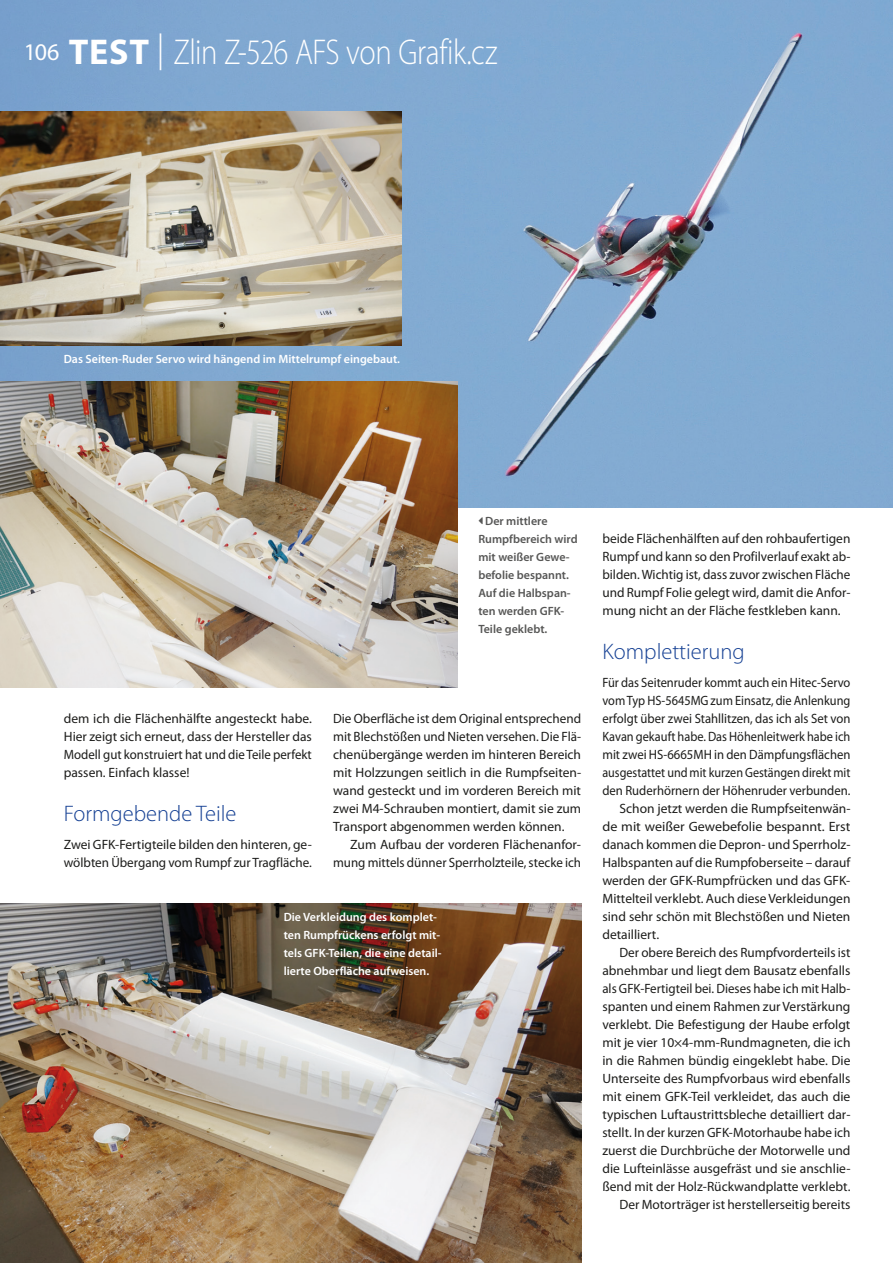
<style>
.page{position:relative;width:893px;height:1263px;background:#fff}
.page>*{position:absolute;margin:0;border:0;box-sizing:border-box;transform-origin:0 0}
.t1{font:300 36px "Myriad Pro";letter-spacing:-.02em;color:#fff;scale:.85 1}
.t2{font:300 22.5px "Myriad Pro";color:#164194}
.t3{font:13.5px/18px "Myriad Pro";color:#1d1d1b;text-align:justify}
.t4{font:13.5px "Myriad Pro";color:#1d1d1b;scale:.94 1}
.t5{font:13.5px "Myriad Pro";color:#1d1d1b;scale:.91 1}
.t6{font:13.5px "Myriad Pro";color:#1d1d1b;scale:.9 1}
.t7{font:13.5px "Myriad Pro";color:#1d1d1b;scale:.96 1}
.t8{font:13.5px "Myriad Pro";color:#1d1d1b;scale:.92 1}
.t9{font:13.5px "Myriad Pro";color:#1d1d1b;scale:1.04 1}
.t10{font:600 12px/18px "Myriad Pro";color:#fff}
.t11{font:600 12px/18px "Myriad Pro";color:#575756}
.s1{font-weight:400;font-size:24px}
.s2{font-weight:700}
.s3{font-size:36.75px}
</style>
<div class="page">
<img style="left:0;top:0;width:893px;height:507px">
<img style="left:0;top:111px;width:402px;height:234px">
<img style="left:0;top:381px;width:457px;height:306px">
<img style="left:0;top:903px;width:581px;height:360px">
<h1 class="t1" style="left:24px;top:32px;width:559px"><span class="s1">106</span> <span class="s2">TEST</span> <span class="s3">|</span> Zlin Z-526 AFS von Grafik.cz</h1>
<p class="t10" style="left:64px;top:350px;width:338px">Das Seiten-Ruder Servo wird hängend im Mittelrumpf eingebaut.</p>
<p class="t11" style="left:478px;top:512px;width:101px;text-indent:7px">Der mittlere<br>Rumpfbereich wird mit weißer Gewe&shy;befolie bespannt.<br>Auf die Halbspan&shy;ten werden GFK-<br>Teile geklebt.</p>
<p class="t3" style="left:64px;top:709px;width:250px">dem ich die Flächenhälfte angesteckt habe.<br>Hier zeigt sich erneut, dass der Hersteller das Modell gut konstruiert hat und die Teile perfekt passen. Einfach klasse!</p>
<h2 class="t2" style="left:64px;top:801px;width:174px">Formgebende Teile</h2>
<p class="t3" style="left:64px;top:835px;width:250px">Zwei GFK-Fertigteile bilden den hinteren, ge&shy;wölbten Übergang vom Rumpf zur Tragfläche.</p>
<p class="t3" style="left:333px;top:709px;width:250px">Die Oberfläche ist dem Original entsprechend mit Blechstößen und Nieten versehen. Die Flä&shy;chenübergänge werden im hinteren Bereich mit Holzzungen seitlich in die Rumpfseiten&shy;wand gesteckt und im vorderen Bereich mit zwei M4-Schrauben montiert, damit sie zum Transport abgenommen werden können.</p>
<p class="t3" style="left:333px;top:835px;width:250px;text-align:right">Zum Aufbau der vorderen Flächenanfor&shy;mung mittels dünner Sperrholzteile, stecke ich</p>
<p class="t10" style="left:284px;top:908px;width:159px">Die Verkleidung des komplet&shy;ten Rumpfrückens erfolgt mit&shy;tels GFK-Teilen, die eine detail&shy;lierte Oberfläche aufweisen.</p>
<p class="t3" style="left:602px;top:529px;width:250px">beide Flächenhälften auf den rohbaufertigen Rumpf und kann so den Profilverlauf exakt ab&shy;bilden. Wichtig ist, dass zuvor zwischen Fläche und Rumpf Folie gelegt wird, damit die Anfor&shy;mung nicht an der Fläche festkleben kann.</p>
<h2 class="t2" style="left:602px;top:639px;width:144px">Komplettierung</h2>
<p class="t8" style="left:602px;top:674px;width:271px">Für das Seitenruder kommt auch ein Hitec-Servo</p>
<p class="t5" style="left:602px;top:692px;width:274px">vom Typ HS-5645MG zum Einsatz, die Anlenkung</p>
<p class="t4" style="left:602px;top:710px;width:265px">erfolgt über zwei Stahllitzen, das ich als Set von</p>
<p class="t5" style="left:602px;top:728px;width:274px">Kavan gekauft habe. Das Höhenleitwerk habe ich</p>
<p class="t4" style="left:602px;top:746px;width:265px">mit zwei HS-6665MH in den Dämpfungsflächen</p>
<p class="t6" style="left:602px;top:764px;width:277px">ausgestattet und mit kurzen Gestängen direkt mit</p>
<p class="t4" style="left:602px;top:782px;width:265px">den Ruderhörnern der Höhenruder verbunden.</p>
<p class="t3" style="left:619px;top:799px;width:233px">Schon jetzt werden die Rumpfseitenwän-</p>
<p class="t9" style="left:602px;top:818px;width:240px">de mit weißer Gewebefolie bespannt. Erst</p>
<p class="t3" style="left:602px;top:835px;width:250px">danach kommen die Depron- und Sperrholz-</p>
<p class="t3" style="left:602px;top:853px;width:250px">Halbspanten auf die Rumpfoberseite – darauf</p>
<p class="t3" style="left:602px;top:871px;width:250px">werden der GFK-Rumpfrücken und das GFK-</p>
<p class="t3" style="left:602px;top:889px;width:250px">Mittelteil verklebt. Auch diese Verkleidungen</p>
<p class="t3" style="left:602px;top:907px;width:250px">sind sehr schön mit Blechstößen und Nieten</p>
<p class="t3" style="left:602px;top:925px;width:58px">detailliert.</p>
<p class="t3" style="left:619px;top:943px;width:233px">Der obere Bereich des Rumpfvorderteils ist</p>
<p class="t3" style="left:602px;top:961px;width:250px">abnehmbar und liegt dem Bausatz ebenfalls</p>
<p class="t7" style="left:602px;top:980px;width:260px">als GFK-Fertigteil bei. Dieses habe ich mit Halb-</p>
<p class="t3" style="left:602px;top:997px;width:250px">spanten und einem Rahmen zur Verstärkung</p>
<p class="t3" style="left:602px;top:1015px;width:250px">verklebt. Die Befestigung der Haube erfolgt</p>
<p class="t3" style="left:602px;top:1033px;width:250px">mit je vier 10×4-mm-Rundmagneten, die ich</p>
<p class="t3" style="left:602px;top:1051px;width:250px">in die Rahmen bündig eingeklebt habe. Die</p>
<p class="t3" style="left:602px;top:1069px;width:250px">Unterseite des Rumpfvorbaus wird ebenfalls</p>
<p class="t3" style="left:602px;top:1087px;width:250px">mit einem GFK-Teil verkleidet, das auch die</p>
<p class="t3" style="left:602px;top:1105px;width:250px">typischen Luftaustrittsbleche detailliert dar-</p>
<p class="t3" style="left:602px;top:1123px;width:250px">stellt. In der kurzen GFK-Motorhaube habe ich</p>
<p class="t3" style="left:602px;top:1141px;width:250px">zuerst die Durchbrüche der Motorwelle und</p>
<p class="t3" style="left:602px;top:1159px;width:250px">die Lufteinlässe ausgefräst und sie anschlie-</p>
<p class="t3" style="left:602px;top:1177px;width:250px">ßend mit der Holz-Rückwandplatte verklebt.</p>
<p class="t3" style="left:619px;top:1195px;width:232px">Der Motorträger ist herstellerseitig bereits</p>
</div>
